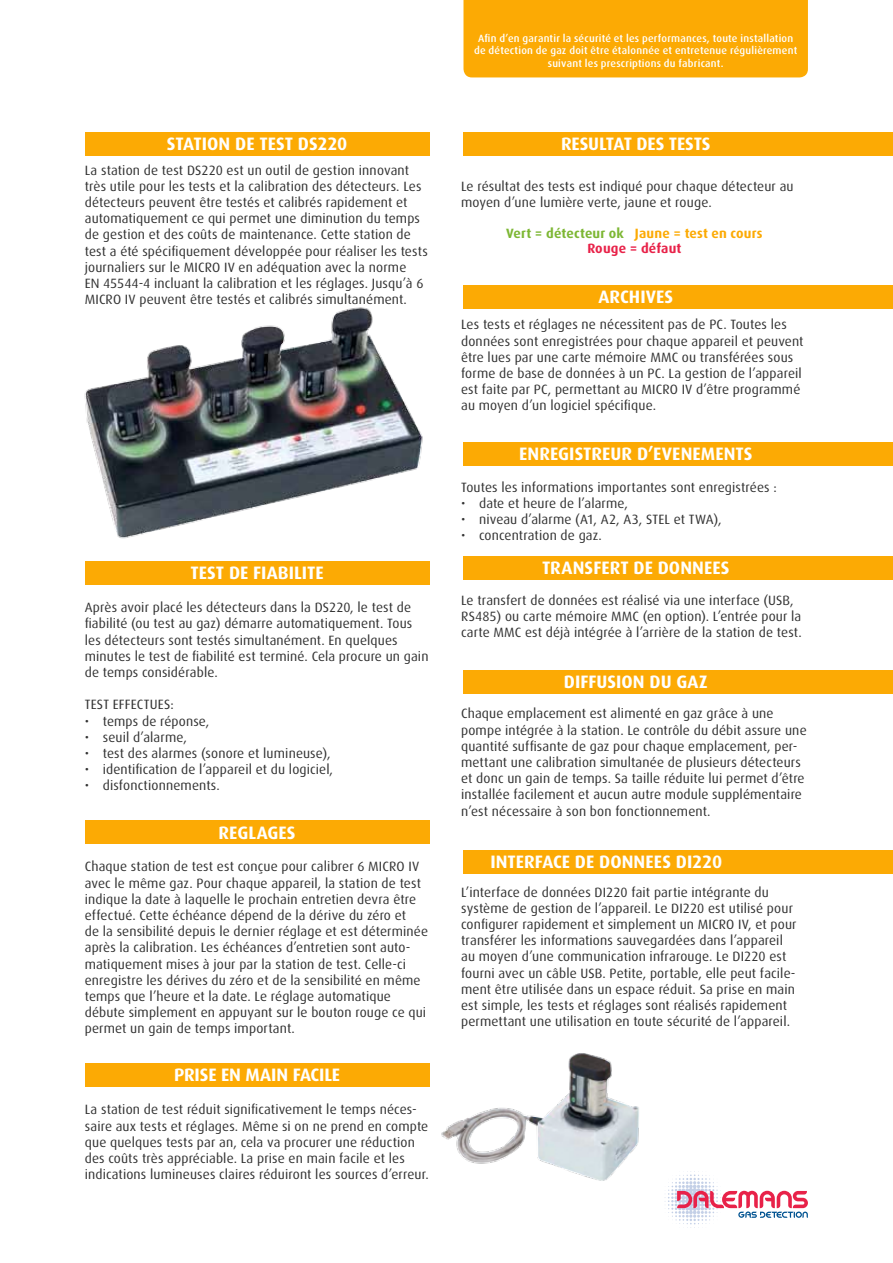
<style>
.page{position:relative;width:893px;height:1263px;background:#fff}
.page>*{position:absolute;margin:0;border:0;box-sizing:border-box;transform-origin:0 0}
.t1{font:700 18px "Dax";color:#fff}
.t2{font:13.5px/16.2px "Dax";letter-spacing:.01em;color:#323232}
.t3{font:700 13.5px/15px "Dax";letter-spacing:.015em;color:#fcaa04;text-align:center}
.t4{font:500 10.5px/12.6px "Dax";letter-spacing:.02em;color:#fff;text-align:center}
.s1{color:#7db734}
.s2{color:#e82249}
</style>
<div class="page">
<img style="left:441px;top:1053px;width:198px;height:128px">
<img style="left:84px;top:307px;width:339px;height:232px">
<svg style="left:665px;top:1171px;width:143px;height:57px"></svg>
<div style="left:463px;top:0;width:345px;height:77px;background:#fcaa04"></div>
<div style="left:85px;top:132px;width:344px;height:23px;background:#fcaa04"></div>
<div style="left:85px;top:561px;width:344px;height:24px;background:#fcaa04"></div>
<div style="left:85px;top:821px;width:344px;height:23px;background:#fcaa04"></div>
<div style="left:85px;top:1063px;width:344px;height:23px;background:#fcaa04"></div>
<div style="left:464px;top:285px;width:429px;height:23px;background:#fcaa04"></div>
<div style="left:464px;top:442px;width:429px;height:24px;background:#fcaa04"></div>
<div style="left:464px;top:556px;width:429px;height:23px;background:#fcaa04"></div>
<div style="left:464px;top:670px;width:429px;height:24px;background:#fcaa04"></div>
<div style="left:464px;top:850px;width:429px;height:24px;background:#fcaa04"></div>
<div style="left:464px;top:132px;width:429px;height:23px;background:#fcaa04"></div>
<h1 class="t1" style="left:167px;top:133px;width:182px">STATION DE TEST DS220</h1>
<p class="t2" style="left:85px;top:162px;width:345px">La station de test DS220 est un outil de gestion innovant très utile pour les tests et la calibration des détecteurs. Les détecteurs peuvent être testés et calibrés rapidement et automatiquement ce qui permet une diminution du temps de gestion et des coûts de maintenance. Cette station de test a été spécifiquement développée pour réaliser les tests journaliers sur le MICRO IV en adéquation avec la norme<br>EN 45544-4 incluant la calibration et les réglages. Jusqu’à 6<br>MICRO IV peuvent être testés et calibrés simultanément.</p>
<h1 class="t1" style="left:191px;top:563px;width:135px">TEST DE FIABILITE</h1>
<p class="t2" style="left:85px;top:599px;width:345px">Après avoir placé les détecteurs dans la DS220, le test de fiabilité (ou test au gaz) démarre automatiquement. Tous les détecteurs sont testés simultanément. En quelques minutes le test de fiabilité est terminé. Cela procure un gain de temps considérable.</p>
<p class="t2" style="left:85px;top:697px;width:91px">TEST EFFECTUES:</p>
<p class="t2" style="left:85px;top:713px;width:126px">• temps de réponse,</p>
<p class="t2" style="left:85px;top:729px;width:104px">• seuil d’alarme,</p>
<p class="t2" style="left:85px;top:745px;width:247px">• test des alarmes (sonore et lumineuse),</p>
<p class="t2" style="left:85px;top:761px;width:250px">• identification de l’appareil et du logiciel,</p>
<p class="t2" style="left:85px;top:778px;width:137px">• disfonctionnements.</p>
<h1 class="t1" style="left:219px;top:822px;width:79px">REGLAGES</h1>
<p class="t2" style="left:85px;top:859px;width:345px">Chaque station de test est conçue pour calibrer 6 MICRO IV avec le même gaz. Pour chaque appareil, la station de test indique la date à laquelle le prochain entretien devra être effectué. Cette échéance dépend de la dérive du zéro et<br>de la sensibilité depuis le dernier réglage et est déterminée après la calibration. Les échéances d’entretien sont auto&shy;matiquement mises à jour par la station de test. Celle-ci enregistre les dérives du zéro et de la sensibilité en même temps que l’heure et la date. Le réglage automatique débute simplement en appuyant sur le bouton rouge ce qui permet un gain de temps important.</p>
<h1 class="t1" style="left:174px;top:1064px;width:168px">PRISE EN MAIN FACILE</h1>
<p class="t2" style="left:85px;top:1102px;width:346px">La station de test réduit significativement le temps néces&shy;saire aux tests et réglages. Même si on ne prend en compte que quelques tests par an, cela va procurer une réduction des coûts très appréciable. La prise en main facile et les indications lumineuses claires réduiront les sources d’erreur.</p>
<p class="t4" style="left:474px;top:32px;width:325px">Afin d’en garantir la sécurité et les performances, toute installation de détection de gaz doit être étalonnée et entretenue régulièrement suivant les prescriptions du fabricant.</p>
<h1 class="t1" style="left:561px;top:133px;width:151px">RESULTAT DES TESTS</h1>
<p class="t2" style="left:461px;top:178px;width:334px">Le résultat des tests est indiqué pour chaque détecteur au moyen d’une lumière verte, jaune et rouge.</p>
<p class="t3" style="left:506px;top:226px;width:258px"><span class="s1">Vert = détecteur ok</span> Jaune = test en cours<br><span class="s2">Rouge = défaut</span></p>
<h1 class="t1" style="left:598px;top:286px;width:76px">ARCHIVES</h1>
<p class="t2" style="left:461px;top:317px;width:344px">Les tests et réglages ne nécessitent pas de PC. Toutes les données sont enregistrées pour chaque appareil et peuvent être lues par une carte mémoire MMC ou transférées sous forme de base de données à un PC. La gestion de l’appareil est faite par PC, permettant au MICRO IV d’être programmé au moyen d’un logiciel spécifique.</p>
<h1 class="t1" style="left:519px;top:444px;width:235px">ENREGISTREUR D’EVENEMENTS</h1>
<p class="t2" style="left:461px;top:479px;width:317px">Toutes les informations importantes sont enregistrées :</p>
<p class="t2" style="left:461px;top:495px;width:168px">• date et heure de l’alarme,</p>
<p class="t2" style="left:461px;top:511px;width:262px">• niveau d’alarme (A1, A2, A3, STEL et TWA),</p>
<p class="t2" style="left:461px;top:527px;width:142px">• concentration de gaz.</p>
<h1 class="t1" style="left:542px;top:557px;width:189px">TRANSFERT DE DONNEES</h1>
<p class="t2" style="left:461px;top:592px;width:342px">Le transfert de données est réalisé via une interface (USB,<br>RS485) ou carte mémoire MMC (en option). L’entrée pour la carte MMC est déjà intégrée à l’arrière de la station de test.</p>
<h1 class="t1" style="left:564px;top:672px;width:145px">DIFFUSION DU GAZ</h1>
<p class="t2" style="left:461px;top:706px;width:347px">Chaque emplacement est alimenté en gaz grâce à une pompe intégrée à la station. Le contrôle du débit assure une quantité suffisante de gaz pour chaque emplacement, per&shy;mettant une calibration simultanée de plusieurs détecteurs et donc un gain de temps. Sa taille réduite lui permet d’être installée facilement et aucun autre module supplémentaire n’est nécessaire à son bon fonctionnement.</p>
<h1 class="t1" style="left:490px;top:852px;width:233px">INTERFACE DE DONNEES DI220</h1>
<p class="t2" style="left:461px;top:884px;width:337px">L’interface de données DI220 fait partie intégrante du système de gestion de l’appareil. Le DI220 est utilisé pour configurer rapidement et simplement un MICRO IV, et pour transférer les informations sauvegardées dans l’appareil au moyen d’une communication infrarouge. Le DI220 est fourni avec un câble USB. Petite, portable, elle peut facile&shy;ment être utilisée dans un espace réduit. Sa prise en main est simple, les tests et réglages sont réalisés rapidement permettant une utilisation en toute sécurité de l’appareil.</p>
</div>
